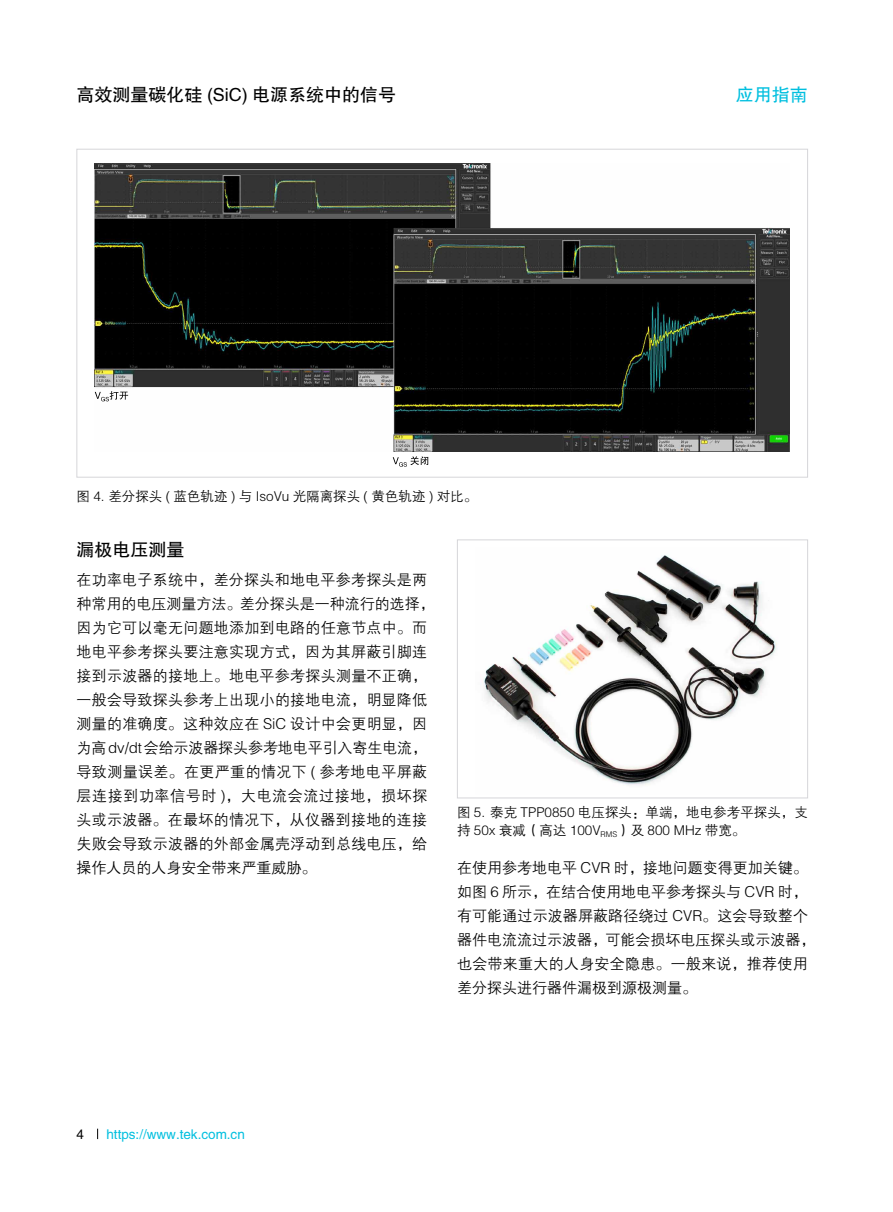
<style>
.page{position:relative;width:893px;height:1212px;background:#fff}
.page>*{position:absolute;margin:0;border:0;box-sizing:border-box;transform-origin:0 0}
.t1{font:18px "FZHTJW GB1 0";color:#000}
.t2{font:18px "FZHTJW GB1 0";color:#00bfdf}
.t3{font:15px/24px "FZZDXJW GB1 0";letter-spacing:.02em;color:#000}
.t4{font:15px/24px "FZZDXJW GB1 0";color:#000}
.t5{font:13.5px/18px "FZZDXJW GB1 0";color:#000}
.t6{font:13.5px "FZHTJW GB1 0";color:#00bfdf}
.t7{font:13.5px "FZHTJW GB1 0";color:#000}
</style>
<div class="page">
<img style="left:95px;top:164px;width:695px;height:287px">
<svg style="left:393px;top:456px;width:35px;height:11px"></svg>
<svg style="left:95px;top:391px;width:33px;height:10px"></svg>
<img style="left:483px;top:555px;width:295px;height:230px">
<div style="left:457px;top:539px;width:351px;height:259px;border:1px solid #d6d6d9"></div>
<p class="t1" style="left:76px;top:84px;width:321px">高效测量碳化硅 (SiC) 电源系统中的信号</p>
<p class="t2" style="left:736px;top:84px;width:73px">应用指南</p>
<p class="t5" style="left:76px;top:487px;width:402px">图 4. 差分探头 ( 蓝色轨迹 ) 与 IsoVu 光隔离探头 ( 黄色轨迹 ) 对比。</p>
<p class="t1" style="left:76px;top:539px;width:109px">漏极电压测量</p>
<p class="t3" style="left:76px;top:569px;width:360px">在功率电子系统中，差分探头和地电平参考探头是两种常用的电压测量方法。差分探头是一种流行的选择，因为它可以毫无问题地添加到电路的任意节点中。而地电平参考探头要注意实现方式，因为其屏蔽引脚连接到示波器的接地上。地电平参考探头测量不正确，一般会导致探头参考上出现小的接地电流，明显降低测量的准确度。这种效应在 SiC 设计中会更明显，因为高dv/dt会给示波器探头参考地电平引入寄生电流，导致测量误差。在更严重的情况下 ( 参考地电平屏蔽层连接到功率信号时 )，大电流会流过接地，损坏探头或示波器。在最坏的情况下，从仪器到接地的连接失败会导致示波器的外部金属壳浮动到总线电压，给操作人员的人身安全带来严重威胁。</p>
<p class="t5" style="left:457px;top:803px;width:352px">图 5. 泰克 TPP0850 电压探头：单端，地电参考平探头，支持 50x 衰减（高达 100V<sub>RMS</sub>）及 800 MHz 带宽。</p>
<p class="t4" style="left:457px;top:856px;width:360px">在使用参考地电平 CVR 时，接地问题变得更加关键。如图 6 所示，在结合使用地电平参考探头与 CVR 时，有可能通过示波器屏蔽路径绕过 CVR。这会导致整个器件电流流过示波器，可能会损坏电压探头或示波器，也会带来重大的人身安全隐患。一般来说，推荐使用差分探头进行器件漏极到源极测量。</p>
<p class="t7" style="left:76px;top:1126px;width:9px">4</p>
<p class="t6" style="left:106px;top:1126px;width:140px">https://www.tek.com.cn</p>
</div>
